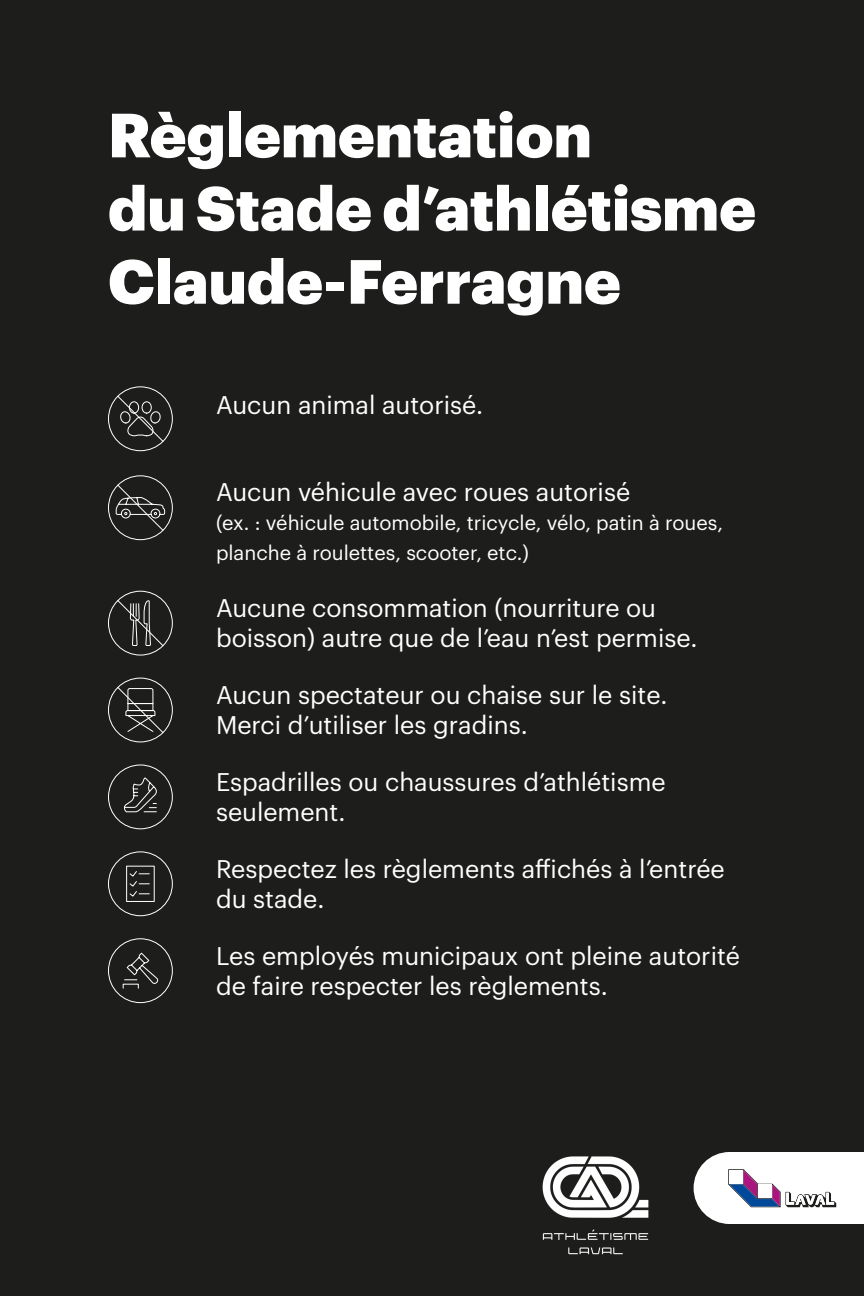
<style>
.page{position:relative;width:864px;height:1296px;background:#1d1d1b}
.page>*{position:absolute;margin:0;border:0;box-sizing:border-box;transform-origin:0 0}
.t1{font:900 61px/73.2px "Graphik";color:#fff}
.t2{font:25px/30px "Graphik";color:#fff}
.t3{font:20px/30px "Graphik";color:#fff}
</style>
<div class="page">
<img style="left:542px;top:1156px;width:152px;height:99px">
<svg style="left:694px;top:1152px;width:170px;height:72px;background:#e3e1e7"></svg>
<svg style="left:108px;top:764px;width:65px;height:66px"></svg>
<svg style="left:108px;top:590px;width:65px;height:66px"></svg>
<svg style="left:108px;top:386px;width:65px;height:66px"></svg>
<svg style="left:108px;top:475px;width:65px;height:66px"></svg>
<svg style="left:108px;top:851px;width:65px;height:66px"></svg>
<svg style="left:108px;top:938px;width:65px;height:66px"></svg>
<svg style="left:108px;top:677px;width:65px;height:66px"></svg>
<h1 class="t1" style="left:108px;top:93px;width:650px">Règlementation<br>du Stade d’athlétisme<br>Claude-Ferragne</h1>
<p class="t2" style="left:216px;top:388px;width:269px">Aucun animal autorisé.</p>
<p class="t2" style="left:216px;top:475px;width:416px">Aucun véhicule avec roues autorisé</p>
<p class="t3" style="left:216px;top:506px;width:509px">(ex. : véhicule automobile, tricycle, vélo, patin à roues, planche à roulettes, scooter, etc.)</p>
<p class="t2" style="left:216px;top:591px;width:483px">Aucune consommation (nourriture ou boisson) autre que de l’eau n’est permise.</p>
<p class="t2" style="left:216px;top:678px;width:453px">Aucun spectateur ou chaise sur le site.<br>Merci d’utiliser les gradins.</p>
<p class="t2" style="left:216px;top:765px;width:451px">Espadrilles ou chaussures d’athlétisme seulement.</p>
<p class="t2" style="left:216px;top:852px;width:510px">Respectez les règlements affichés à l’entrée du stade.</p>
<p class="t2" style="left:216px;top:939px;width:526px">Les employés municipaux ont pleine autorité de faire respecter les règlements.</p>
</div>
